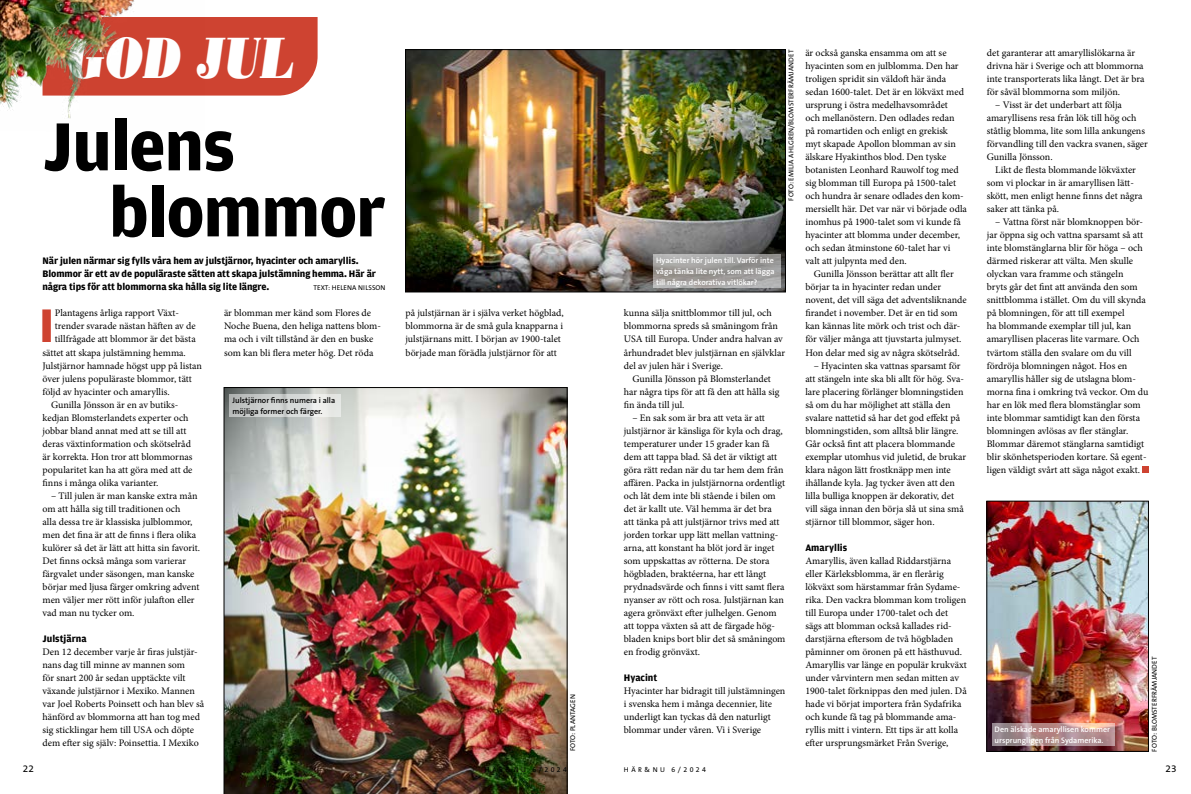
<style>
.page{position:relative;width:1191px;height:794px;background:#fff}
.page>*{position:absolute;margin:0;border:0;box-sizing:border-box;transform-origin:0 0}
.t1{font:700 72px/66px "Amplitude";letter-spacing:-.02em;color:#000}
.t2{font:italic 58px "Bodoni Std Poster";letter-spacing:-.015em;color:#fff;scale:.8 1}
.t3{font:700 49.9px "Amplitude";color:#ce4331}
.t4{font:10px/13px "Minion Pro";color:#000}
.t5{font:700 10px/13px "Amplitude";letter-spacing:-.01em;color:#000}
.t6{font:10px "The Sans B W5 Plain";color:#000}
.t7{font:600 8px/11px "The Sans B W6";color:#fff;text-align:justify}
.t8{font:600 8px/11px "The Sans B W6";color:#000}
.t9{font:7px "The Sans B W5 Plain";letter-spacing:.015em;color:#000}
.t10{font:7px "The Sans B W5 Plain";letter-spacing:.355em;color:#000}
</style>
<div class="page">
<div style="left:204px;top:17px;width:113px;height:79px;background:#ce4331"></div>
<img style="left:407px;top:51px;width:376px;height:239px">
<div style="left:405px;top:49px;width:380px;height:243px;border:1px solid #000"></div>
<div style="left:1141px;top:466px;width:7px;height:6px;background:#ce4331"></div>
<img style="left:988px;top:503px;width:158px;height:246px">
<div style="left:986px;top:501px;width:162px;height:250px;border:1px solid #000"></div>
<img style="left:224px;top:387px;width:343px;height:407px">
<img style="left:0;top:0;width:204px;height:119px">
<svg style="left:653px;top:254px;width:128px;height:34px;background:#a2a09f"></svg>
<div style="left:230px;top:394px;width:111px;height:23px;background:linear-gradient(to right,#b9bcbc,#eff1ee)"></div>
<svg style="left:991px;top:723px;width:123px;height:23px;background:#b19091"></svg>
<h2 class="t2" style="left:67px;top:23px;width:284px">GOD JUL</h2>
<h1 class="t1" style="left:109px;top:114px;width:278px;text-indent:-66px">Julens blommor</h1>
<p class="t5" style="left:43px;top:255px;width:335px">När julen närmar sig fylls våra hem av julstjärnor, hyacinter och amaryllis.<br>Blommor är ett av de populäraste sätten att skapa julstämning hemma. Här är några tips för att blommorna ska hålla sig lite längre.</p>
<p class="t9" style="left:313px;top:284px;width:74px">TEXT: HELENA NILSSON</p>
<h3 class="t3" style="left:39px;top:298px;width:17px">I</h3>
<p class="t4" style="left:55px;top:307px;width:126px">Plantagens årliga rapport Växt-</p>
<p class="t4" style="left:55px;top:320px;width:142px">trender svarade nästan häften av de</p>
<p class="t4" style="left:55px;top:333px;width:142px">tillfrågade att blommor är det bästa</p>
<p class="t4" style="left:43px;top:346px;width:145px">sättet att skapa julstämning hemma.</p>
<p class="t4" style="left:43px;top:359px;width:161px">Julstjärnor hamnade högst upp på listan</p>
<p class="t4" style="left:43px;top:372px;width:151px">över julens populäraste blommor, tätt</p>
<p class="t4" style="left:43px;top:385px;width:129px">följd av hyacinter och amaryllis.</p>
<p class="t4" style="left:51px;top:398px;width:129px">Gunilla Jönsson är en av butiks-</p>
<p class="t4" style="left:43px;top:411px;width:148px">kedjan Blomsterlandets experter och</p>
<p class="t4" style="left:43px;top:424px;width:145px">jobbar bland annat med att se till att</p>
<p class="t4" style="left:43px;top:437px;width:150px">deras växtinformation och skötselråd</p>
<p class="t4" style="left:43px;top:450px;width:151px">är korrekta. Hon tror att blommornas</p>
<p class="t4" style="left:43px;top:463px;width:151px">popularitet kan ha att göra med att de</p>
<p class="t4" style="left:43px;top:476px;width:117px">finns i många olika varianter.</p>
<p class="t4" style="left:43px;top:489px;width:159px;text-indent:8px">– Till julen är man kanske extra mån om att hålla sig till traditionen och<br>alla dessa tre är klassiska julblommor, men det fina är att de finns i flera olika kulörer så det är lätt att hitta sin favorit.<br>Det finns också många som varierar färgvalet under säsongen, man kanske börjar med ljusa färger omkring advent men väljer mer rött inför julafton eller vad man nu tycker om.</p>
<p class="t5" style="left:43px;top:632px;width:46px">Julstjärna</p>
<p class="t4" style="left:43px;top:645px;width:163px">Den 12 december varje år firas julstjär&shy;nans dag till minne av mannen som<br>för snart 200 år sedan upptäckte vilt växande julstjärnor i Mexiko. Mannen var Joel Roberts Poinsett och han blev så hänförd av blommorna att han tog med sig sticklingar hem till USA och döpte dem efter sig själv: Poinsettia. I Mexiko</p>
<p class="t4" style="left:224px;top:307px;width:158px">är blomman mer känd som Flores de Noche Buena, den heliga nattens blom&shy;ma och i vilt tillstånd är den en buske som kan bli flera meter hög. Det röda</p>
<p class="t8" style="left:232px;top:395px;width:104px">Julstjärnor finns numera i alla möjliga former och färger.</p>
<p class="t9" style="left:787px;top:201px;width:152px;rotate:-90deg">FOTO: EMILIA AHLGREN/BLOMSTERFRÄMJANDET</p>
<p class="t7" style="left:656px;top:255px;width:120px">Hyacinter hör julen till. Varför inte våga tänka lite nytt, som att lägga till några dekorativa vitlökar?</p>
<p class="t4" style="left:405px;top:307px;width:160px">på julstjärnan är i själva verket högblad, blommorna är de små gula knapparna i julstjärnans mitt. I början av 1900-talet började man förädla julstjärnor för att</p>
<p class="t4" style="left:624px;top:307px;width:163px">kunna sälja snittblommor till jul, och blommorna spreds så småningom från USA till Europa. Under andra halvan av århundradet blev julstjärnan en självklar del av julen här i Sverige.</p>
<p class="t4" style="left:624px;top:372px;width:157px;text-indent:8px">Gunilla Jönsson på Blomsterlandet har några tips för att få den att hålla sig fin ända till jul.</p>
<p class="t4" style="left:624px;top:411px;width:163px;text-indent:8px">– En sak som är bra att veta är att julstjärnor är känsliga för kyla och drag, temperaturer under 15 grader kan få dem att tappa blad. Så det är viktigt att göra rätt redan när du tar hem dem från affären. Packa in julstjärnorna ordentligt och låt dem inte bli stående i bilen om det är kallt ute. Väl hemma är det bra<br>att tänka på att julstjärnor trivs med att jorden torkar upp lätt mellan vattning&shy;arna, att konstant ha blöt jord är inget som uppskattas av rötterna. De stora högbladen, braktéerna, har ett långt prydnadsvärde och finns i vitt samt flera nyanser av rött och rosa. Julstjärnan kan agera grönväxt efter julhelgen. Genom att toppa växten så att de färgade hög&shy;bladen knips bort blir det så småningom en frodig grönväxt.</p>
<p class="t5" style="left:624px;top:671px;width:35px">Hyacint</p>
<p class="t4" style="left:624px;top:684px;width:163px">Hyacinter har bidragit till julstämningen i svenska hem i många decennier, lite underligt kan tyckas då den naturligt blommar under våren. Vi i Sverige</p>
<p class="t9" style="left:568px;top:751px;width:59px;rotate:-90deg">FOTO: PLANTAGEN</p>
<p class="t4" style="left:805px;top:47px;width:163px">är också ganska ensamma om att se hyacinten som en julblomma. Den har troligen spridit sin väldoft här ända sedan 1600-talet. Det är en lökväxt med ursprung i östra medelhavsområdet<br>och mellanöstern. Den odlades redan<br>på romartiden och enligt en grekisk<br>myt skapade Apollon blomman av sin älskare Hyakinthos blod. Den tyske botanisten Leonhard Rauwolf tog med sig blomman till Europa på 1500-talet och hundra år senare odlades den kom&shy;mersiellt här. Det var när vi började odla inomhus på 1900-talet som vi kunde få hyacinter att blomma under december, och sedan åtminstone 60-talet har vi valt att julpynta med den.</p>
<p class="t4" style="left:805px;top:268px;width:163px;text-indent:8px">Gunilla Jönsson berättar att allt fler börjar ta in hyacinter redan under novent, det vill säga det adventsliknande firandet i november. Det är en tid som kan kännas lite mörk och trist och där&shy;för väljer många att tjuvstarta julmyset.<br>Hon delar med sig av några skötselråd.</p>
<p class="t4" style="left:805px;top:359px;width:162px;text-indent:8px">– Hyacinten ska vattnas sparsamt för att stängeln inte ska bli allt för hög. Sva&shy;lare placering förlänger blomningstiden så om du har möjlighet att ställa den svalare nattetid så har det god effekt på blomningstiden, som alltså blir längre.<br>Går också fint att placera blommande exemplar utomhus vid juletid, de brukar klara någon lätt frostknäpp men inte ihållande kyla. Jag tycker även att den lilla bulliga knoppen är dekorativ, det vill säga innan den börja slå ut sina små stjärnor till blommor, säger hon.</p>
<p class="t5" style="left:805px;top:541px;width:43px">Amaryllis</p>
<p class="t4" style="left:805px;top:554px;width:163px">Amaryllis, även kallad Riddarstjärna eller Kärleksblomma, är en flerårig lökväxt som härstammar från Sydame&shy;rika. Den vackra blomman kom troligen till Europa under 1700-talet och det sägs att blomman också kallades rid&shy;darstjärna eftersom de två högbladen påminner om öronen på ett hästhuvud.<br>Amaryllis var länge en populär krukväxt under vårvintern men sedan mitten av 1900-talet förknippas den med julen. Då hade vi börjat importera från Sydafrika och kunde få tag på blommande ama&shy;ryllis mitt i vintern. Ett tips är att kolla efter ursprungsmärket Från Sverige,</p>
<p class="t4" style="left:986px;top:47px;width:159px">det garanterar att amaryllislökarna är drivna här i Sverige och att blommorna inte transporterats lika långt. Det är bra för såväl blommorna som miljön.</p>
<p class="t4" style="left:986px;top:99px;width:163px;text-indent:8px">– Visst är det underbart att följa amaryllisens resa från lök till hög och ståtlig blomma, lite som lilla ankungens förvandling till den vackra svanen, säger Gunilla Jönsson.</p>
<p class="t4" style="left:986px;top:164px;width:157px;text-indent:8px">Likt de flesta blommande lökväxter som vi plockar in är amaryllisen lätt&shy;skött, men enligt henne finns det några saker att tänka på.</p>
<p class="t4" style="left:986px;top:216px;width:163px;text-indent:8px">– Vattna först när blomknoppen bör&shy;jar öppna sig och vattna sparsamt så att inte blomstänglarna blir för höga – och därmed riskerar att välta. Men skulle olyckan vara framme och stängeln<br>bryts går det fint att använda den som snittblomma istället. Om du vill skynda på blomningen, för att till exempel<br>ha blommande exemplar till jul, kan amaryllisen placeras lite varmare. Och tvärtom ställa den svalare om du vill fördröja blomningen något. Hos en amaryllis håller sig de utslagna blom&shy;morna fina i omkring två veckor. Om du har en lök med flera blomstänglar som inte blommar samtidigt kan den första blomningen avlösas av fler stänglar.<br>Blommar däremot stänglarna samtidigt blir skönhetsperioden kortare. Så egent&shy;ligen väldigt svårt att säga något exakt.</p>
<p class="t7" style="left:994px;top:724px;width:117px">Den älskade amaryllisen kommer ursprungligen från Sydamerika.</p>
<p class="t9" style="left:1150px;top:751px;width:97px;rotate:-90deg">FOTO: BLOMSTERFRÄMJANDET</p>
<p class="t6" style="left:23px;top:762px;width:13px">22</p>
<p class="t10" style="left:485px;top:765px;width:84px">HÄR&amp;NU 6/2024</p>
<p class="t10" style="left:624px;top:765px;width:84px">HÄR&amp;NU 6/2024</p>
<p class="t6" style="left:1165px;top:762px;width:13px">23</p>
</div>
